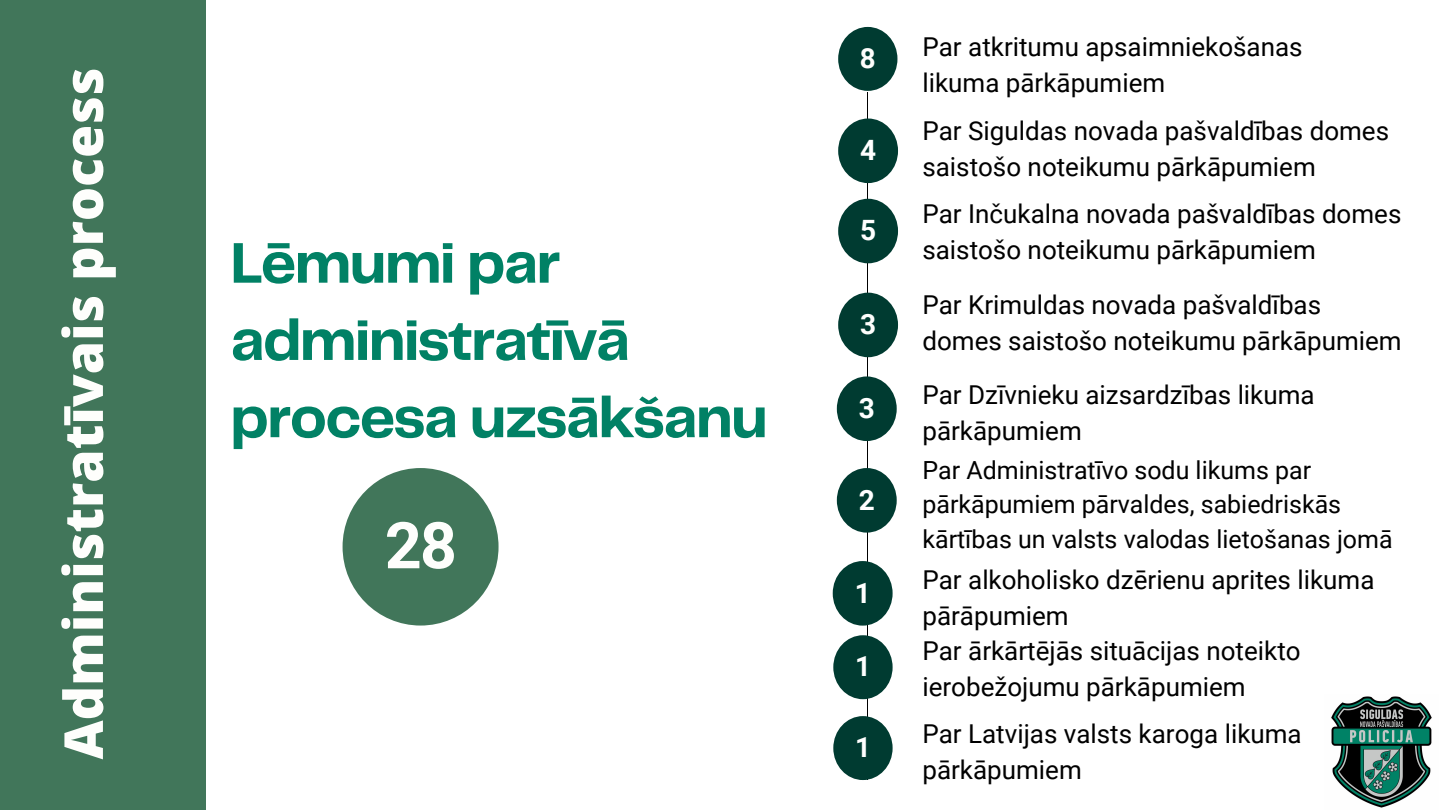
<style>
.page{position:relative;width:1440px;height:810px;background:#fff}
.page>*{position:absolute;margin:0;border:0;box-sizing:border-box;transform-origin:0 0}
.t1{font:700 64.5px "Roboto";color:#fefefc}
.t2{font:700 59.4px/77.2px "Telegraf";letter-spacing:-.03em;color:#018165}
.t3{font:800 53.7px "Open Sans";color:#fefefc}
.t4{font:700 28px "Roboto";color:#fff}
.t5{font:700 28px "Roboto";color:#fefefc}
.t6{font:700 27.7px "Roboto";color:#fff}
.t7{font:700 27.7px "Roboto";color:#fefefc}
.t8{font:26px/36px "Roboto";color:#000}
.t9{font:25px/34.5px "Roboto";color:#000}
</style>
<div class="page">
<div style="left:0;top:0;width:206px;height:810px;background:#41765a"></div>
<hr style="left:867px;top:92px;width:1px;height:688px;background:#000">
<div style="left:838px;top:27px;width:59px;height:64px;background:#003b31;border-radius:50%"></div>
<div style="left:838px;top:119px;width:60px;height:64px;background:#003b31;border-radius:50%"></div>
<div style="left:838px;top:293px;width:60px;height:64px;background:#003b31;border-radius:50%"></div>
<div style="left:838px;top:199px;width:60px;height:64px;background:#003b31;border-radius:50%"></div>
<div style="left:837px;top:468px;width:60px;height:65px;background:#003b31;border-radius:50%"></div>
<div style="left:837px;top:376px;width:60px;height:65px;background:#003b31;border-radius:50%"></div>
<div style="left:833px;top:635px;width:60px;height:64px;background:#003b31;border-radius:50%"></div>
<div style="left:343px;top:468px;width:156px;height:158px;background:#41765a;border-radius:50%"></div>
<img style="left:1331px;top:696px;width:101px;height:112px">
<div style="left:833px;top:561px;width:60px;height:65px;background:#003b31;border-radius:50%"></div>
<div style="left:833px;top:716px;width:60px;height:64px;background:#003b31;border-radius:50%"></div>
<p class="t3" style="left:46px;top:759px;width:693px;rotate:-90deg">Administratīvais process</p>
<p class="t2" style="left:230px;top:227px;width:539px">Lēmumi par administratīvā procesa uzsākšanu</p>
<p class="t1" style="left:385px;top:508px;width:74px">28</p>
<p class="t7" style="left:860px;top:42px;width:17px">8</p>
<p class="t4" style="left:860px;top:134px;width:18px">4</p>
<p class="t4" style="left:860px;top:214px;width:18px">5</p>
<p class="t5" style="left:860px;top:308px;width:18px">3</p>
<p class="t4" style="left:859px;top:392px;width:18px">3</p>
<p class="t4" style="left:859px;top:484px;width:18px">2</p>
<p class="t4" style="left:855px;top:577px;width:18px">1</p>
<p class="t6" style="left:855px;top:651px;width:17px">1</p>
<p class="t6" style="left:855px;top:732px;width:17px">1</p>
<p class="t8" style="left:922px;top:29px;width:382px">Par atkritumu apsaimniekošanas likuma pārkāpumiem</p>
<p class="t8" style="left:922px;top:113px;width:468px">Par Siguldas novada pašvaldības domes saistošo noteikumu pārkāpumiem</p>
<p class="t8" style="left:922px;top:196px;width:480px">Par Inčukalna novada pašvaldības domes saistošo noteikumu pārkāpumiem</p>
<p class="t8" style="left:922px;top:287px;width:481px">Par Krimuldas novada pašvaldības domes saistošo noteikumu pārkāpumiem</p>
<p class="t8" style="left:922px;top:377px;width:394px">Par Dzīvnieku aizsardzības likuma pārkāpumiem</p>
<p class="t9" style="left:922px;top:453px;width:472px">Par Administratīvo sodu likums par pārkāpumiem pārvaldes, sabiedriskās kārtības un valsts valodas lietošanas jomā</p>
<p class="t8" style="left:922px;top:563px;width:454px">Par alkoholisko dzērienu aprites likuma pārāpumiem</p>
<p class="t8" style="left:922px;top:633px;width:380px">Par ārkārtējās situācijas noteikto ierobežojumu pārkāpumiem</p>
<p class="t8" style="left:922px;top:716px;width:381px">Par Latvijas valsts karoga likuma pārkāpumiem</p>
</div>
